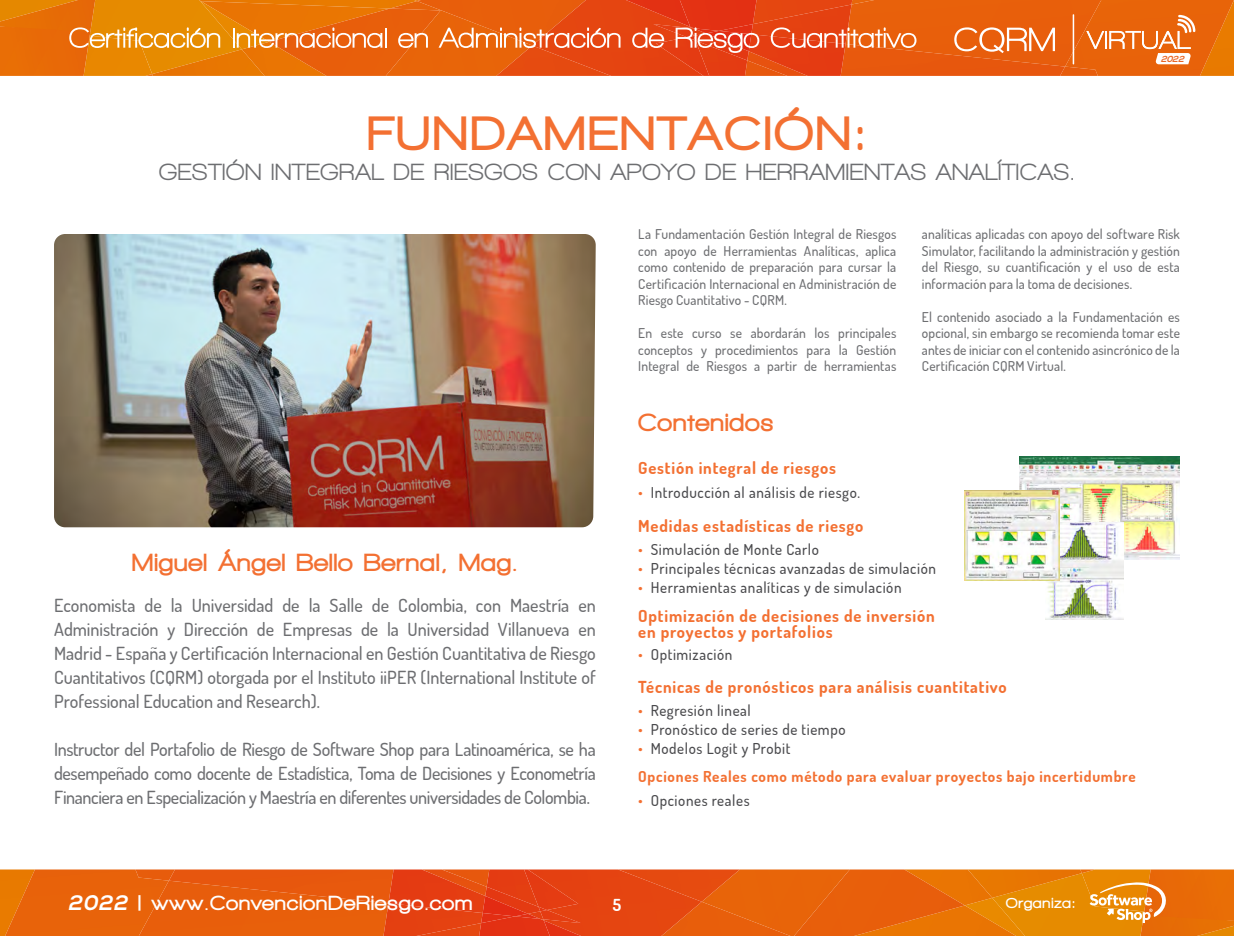
<style>
.page{position:relative;width:1234px;height:936px;background:#fff}
.page>*{position:absolute;margin:0;border:0;box-sizing:border-box;transform-origin:0 0}
.t1{font:900 49.5px "Walkway";letter-spacing:.08em;color:#f37032}
.t2{font:900 25.5px "Walkway";letter-spacing:.05em;color:#f37032}
.t3{font:800 24px "Walkway";letter-spacing:.03em;color:#6d6e71}
.t4{font:900 21px "Walkway";letter-spacing:.06em;color:#fff}
.t5{font:500 18px/24px "Dosis";letter-spacing:-.01em;color:#6d6e71;text-align:justify}
.t6{font:700 16.5px/15px "Dosis";letter-spacing:.05em;color:#f37032}
.t7{font:700 16.5px "Dosis";color:#fff}
.t8{font:500 15px "Dosis";letter-spacing:.04em;color:#4a4a4d}
.t9{font:700 15px "Dosis";letter-spacing:.05em;color:#f37032}
.t10{font:900 15px "Walkway";letter-spacing:.06em;color:#fff}
.t11{font:500 13.5px/16.5px "Dosis";letter-spacing:.01em;color:#6d6e71;text-align:justify}
.t12{font:italic 700 8.7px "Nexa";color:#ea6625}
.s1{color:#f37032}
.s2{font-family:"Nexa";font-weight:700;font-style:italic}
</style>
<div class="page">
<img style="left:54px;top:234px;width:541px;height:293px">
<img style="left:1019px;top:456px;width:160px;height:103px">
<img style="left:1044px;top:522px;width:79px;height:98px">
<img style="left:964px;top:490px;width:95px;height:90px">
<div style="left:1024px;top:897px;width:116px;height:38px;background:#e68b00"></div>
<img style="left:991px;top:869px;width:90px;height:28px">
<img style="left:578px;top:869px;width:215px;height:66px">
<img style="left:1140px;top:920px;width:93px;height:15px">
<img style="left:991px;top:897px;width:33px;height:38px">
<img style="left:964px;top:905px;width:51px;height:30px">
<img style="left:964px;top:869px;width:27px;height:36px">
<img style="left:793px;top:869px;width:171px;height:66px">
<img style="left:661px;top:901px;width:129px;height:34px">
<img style="left:1px;top:869px;width:4px;height:66px">
<img style="left:5px;top:869px;width:134px;height:66px">
<img style="left:482px;top:918px;width:61px;height:17px">
<img style="left:618px;top:869px;width:121px;height:32px">
<div style="left:139px;top:880px;width:244px;height:55px;background:#e85f0b"></div>
<img style="left:383px;top:903px;width:99px;height:32px">
<img style="left:481px;top:912px;width:34px;height:11px">
<img style="left:486px;top:869px;width:38px;height:17px">
<img style="left:528px;top:918px;width:12px;height:1px">
<img style="left:515px;top:913px;width:25px;height:5px">
<img style="left:135px;top:869px;width:34px;height:11px">
<div style="left:169px;top:869px;width:219px;height:34px;background:#e7590d"></div>
<img style="left:485px;top:869px;width:1px;height:17px">
<img style="left:388px;top:869px;width:97px;height:43px">
<img style="left:485px;top:886px;width:55px;height:27px">
<img style="left:482px;top:895px;width:46px;height:21px">
<img style="left:543px;top:923px;width:38px;height:12px">
<img style="left:524px;top:869px;width:54px;height:40px">
<img style="left:540px;top:909px;width:41px;height:14px">
<svg style="left:538px;top:906px;width:9px;height:5px"></svg>
<img style="left:1081px;top:869px;width:62px;height:42px">
<img style="left:1080px;top:869px;width:14px;height:4px">
<div style="left:1143px;top:869px;width:90px;height:51px;background:#e86b07"></div>
<svg style="left:0;top:920px;width:1px;height:15px"></svg>
<img style="left:0;top:869px;width:1px;height:51px">
<div style="left:95px;top:0;width:105px;height:49px;background:#e68b00"></div>
<img style="left:199px;top:0;width:186px;height:9px">
<img style="left:152px;top:49px;width:90px;height:27px">
<img style="left:385px;top:0;width:270px;height:76px">
<img style="left:0;top:0;width:95px;height:27px">
<img style="left:200px;top:1px;width:42px;height:48px">
<img style="left:201px;top:1px;width:189px;height:41px">
<img style="left:242px;top:48px;width:27px;height:28px">
<img style="left:269px;top:9px;width:171px;height:67px">
<img style="left:417px;top:0;width:168px;height:45px">
<img style="left:1097px;top:0;width:136px;height:76px">
<img style="left:756px;top:0;width:89px;height:5px">
<div style="left:690px;top:0;width:66px;height:27px;background:#e33113"></div>
<img style="left:496px;top:48px;width:115px;height:28px">
<div style="left:845px;top:0;width:255px;height:67px;background:#e8600b"></div>
<img style="left:751px;top:5px;width:100px;height:29px">
<img style="left:718px;top:24px;width:34px;height:3px">
<img style="left:709px;top:60px;width:38px;height:16px">
<img style="left:1064px;top:67px;width:33px;height:9px">
<div style="left:845px;top:44px;width:219px;height:32px;background:#e7590d"></div>
<img style="left:747px;top:60px;width:1px;height:16px">
<img style="left:748px;top:34px;width:97px;height:42px">
<img style="left:709px;top:53px;width:39px;height:7px">
<img style="left:625px;top:0;width:65px;height:27px">
<img style="left:655px;top:37px;width:54px;height:39px">
<img style="left:653px;top:24px;width:40px;height:13px">
<div style="left:90px;top:48px;width:62px;height:28px;background:#e98800"></div>
<svg style="left:145px;top:74px;width:8px;height:2px"></svg>
<div style="left:0;top:26px;width:90px;height:50px;background:#e86b07"></div>
<svg style="left:69px;top:27px;width:151px;height:21px;background:#eca544"></svg>
<hr style="left:233px;top:28px;width:2px;height:20px;background:#fff">
<svg style="left:237px;top:27px;width:145px;height:21px;background:#ee8f47"></svg>
<hr style="left:384px;top:28px;width:2px;height:20px;background:#fff">
<svg style="left:398px;top:33px;width:30px;height:15px"></svg>
<svg style="left:438px;top:27px;width:182px;height:21px;background:#ec824c"></svg>
<svg style="left:632px;top:28px;width:32px;height:20px"></svg>
<svg style="left:675px;top:27px;width:84px;height:26px;background:#ea6c51"></svg>
<svg style="left:770px;top:27px;width:146px;height:21px;background:#ec7a4b"></svg>
<hr style="left:1072px;top:14px;width:1px;height:50px;background:#fff">
<svg style="left:1086px;top:15px;width:108px;height:49px;background:#ec8139"></svg>
<svg style="left:954px;top:27px;width:100px;height:26px"></svg>
<svg style="left:1089px;top:882px;width:78px;height:40px"></svg>
<h1 class="t1" style="left:367px;top:107px;width:500px">FUNDAMENTACIÓN:</h1>
<h3 class="t3" style="left:159px;top:159px;width:917px">GESTIÓN INTEGRAL DE RIESGOS CON APOYO DE HERRAMIENTAS ANALÍTICAS.</h3>
<p class="t12" style="left:1160px;top:54px;width:28px">2022</p>
<h2 class="t2" style="left:132px;top:549px;width:387px">Miguel Ángel Bello Bernal, Mag.</h2>
<p class="t5" style="left:54px;top:592px;width:543px">Economista de la Universidad de la Salle de Colombia, con Maestría en Administración y Dirección de Empresas de la Universidad Villanueva en Madrid - España y Certificación Internacional en Gestión Cuantitativa de Riesgo Cuantitativos (CQRM) otorgada por el Instituto iiPER (International Institute of Professional Education and Research).</p>
<p class="t5" style="left:54px;top:736px;width:543px">Instructor del Portafolio de Riesgo de Software Shop para Latinoamérica, se ha desempeñado como docente de Estadística, Toma de Decisiones y Econometría Financiera en Especialización y Maestría en diferentes universidades de Colombia.</p>
<p class="t11" style="left:638px;top:225px;width:259px">La Fundamentación Gestión Integral de Riesgos con apoyo de Herramientas Analíticas, aplica como contenido de preparación para cursar la Certificación Internacional en Administración de Riesgo Cuantitativo - CQRM.</p>
<p class="t11" style="left:638px;top:324px;width:259px">En este curso se abordarán los principales conceptos y procedimientos para la Gestión Integral de Riesgos a partir de herramientas</p>
<h2 class="t2" style="left:638px;top:408px;width:136px">Contenidos</h2>
<p class="t6" style="left:638px;top:459px;width:199px">Gestión integral de riesgos</p>
<p class="t8" style="left:638px;top:481px;width:223px"><span class="s1">•</span> Introducción al análisis de riesgo.</p>
<p class="t6" style="left:638px;top:517px;width:226px">Medidas estadísticas de riesgo</p>
<p class="t11" style="left:921px;top:225px;width:259px">analíticas aplicadas con apoyo del software Risk Simulator, facilitando la administración y gestión del Riesgo, su cuantificación y el uso de esta información para la toma de decisiones.</p>
<p class="t11" style="left:921px;top:308px;width:259px">El contenido asociado a la Fundamentación es opcional, sin embargo se recomienda tomar este antes de iniciar con el contenido asincrónico de la Certificación CQRM Virtual.</p>
<p class="t8" style="left:638px;top:539px;width:182px"><span class="s1">•</span> Simulación de Monte Carlo</p>
<p class="t8" style="left:638px;top:558px;width:299px"><span class="s1">•</span> Principales técnicas avanzadas de simulación</p>
<p class="t8" style="left:638px;top:577px;width:265px"><span class="s1">•</span> Herramientas analíticas y de simulación</p>
<p class="t6" style="left:638px;top:608px;width:298px">Optimización de decisiones de inversión en proyectos y portafolios</p>
<p class="t6" style="left:638px;top:678px;width:370px">Técnicas de pronósticos para análisis cuantitativo</p>
<p class="t8" style="left:638px;top:644px;width:96px"><span class="s1">•</span> Optimización</p>
<p class="t8" style="left:638px;top:700px;width:114px"><span class="s1">•</span> Regresión lineal</p>
<p class="t8" style="left:638px;top:719px;width:209px"><span class="s1">•</span> Pronóstico de series de tiempo</p>
<p class="t8" style="left:638px;top:738px;width:154px"><span class="s1">•</span> Modelos Logit y Probit</p>
<p class="t8" style="left:638px;top:790px;width:113px"><span class="s1">•</span> Opciones reales</p>
<p class="t9" style="left:638px;top:766px;width:499px">Opciones Reales como método para evaluar proyectos bajo incertidumbre</p>
<h3 class="t4" style="left:68px;top:892px;width:405px"><span class="s2">2022</span> | www.ConvencionDeRiesgo.com</h3>
<p class="t7" style="left:612px;top:893px;width:10px">5</p>
<p class="t10" style="left:1005px;top:894px;width:71px">Organiza:</p>
</div>
